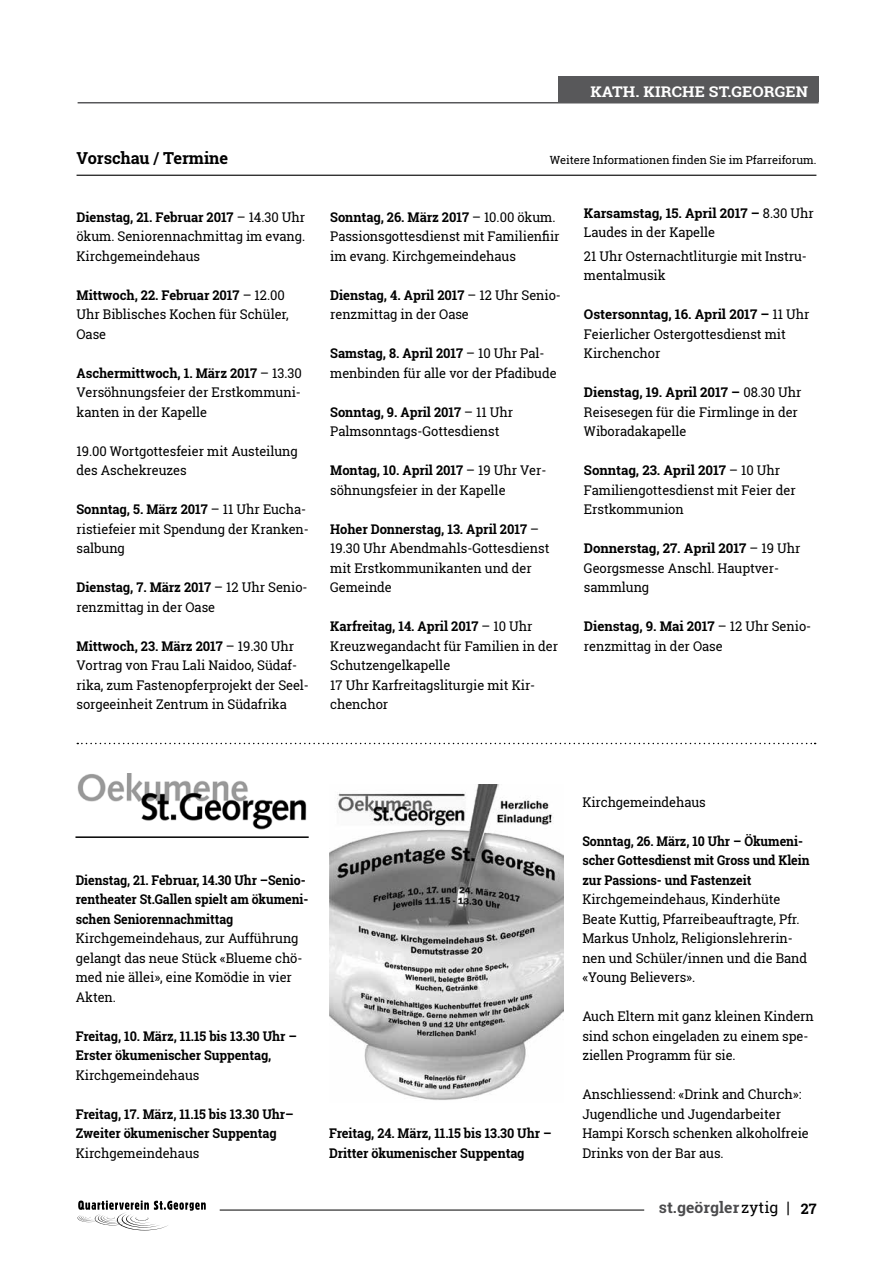
<style>
.page{position:relative;width:893px;height:1263px;background:#fff}
.page>*{position:absolute;margin:0;border:0;box-sizing:border-box;transform-origin:0 0}
.t1{font:700 16.5px "Roboto Slab";letter-spacing:-.005em;color:#000}
.t2{font:700 15.45px "Roboto Slab";letter-spacing:.005em;color:#4b4b4d}
.t3{font:700 14.7px "Roboto Slab";letter-spacing:.005em;color:#fff;scale:1.08 1}
.t4{font:13.35px/19.5px "Roboto Slab";letter-spacing:-.005em;color:#000}
.t5{font:700 13.35px/19.5px "Roboto Slab";letter-spacing:-.005em;color:#000;scale:.95 1}
.t6{font:700 13.35px/19.5px "Roboto Slab";letter-spacing:-.005em;color:#000;scale:.93 1}
.t7{font:11.25px "Roboto Slab";letter-spacing:-.005em;color:#000}
.s1{font-weight:700}
.s2{font-size:15.75px}
.s3{font-weight:400;color:#000}
.s4{font-weight:400;font-size:15.75px;color:#000}
.s5{font-size:14.4px;color:#000}
</style>
<div class="page">
<hr style="left:220px;top:1210px;width:424px;height:1px;background:#000">
<svg style="left:78px;top:1200px;width:128px;height:30px"></svg>
<img style="left:77px;top:773px;width:230px;height:56px">
<hr style="left:75px;top:836px;width:234px;height:2px;background:#000">
<img style="left:329px;top:784px;width:235px;height:316px">
<svg style="left:77px;top:743px;width:739px;height:1px"></svg>
<hr style="left:78px;top:102px;width:741px;height:1px;background:#58585a">
<div style="left:559px;top:76px;width:260px;height:26px;background:#58585a"></div>
<hr style="left:77px;top:175px;width:739px;height:1px;background:#000">
<p class="t1" style="left:77px;top:147px;width:153px">Vorschau / Termine</p>
<p class="t4" style="left:77px;top:207px;width:230px;text-align:justify"><span class="s1">Dienstag, 21. Februar 2017</span> – 14.30 Uhr ökum. Seniorennachmittag im evang.<br>Kirchgemeindehaus</p>
<p class="t4" style="left:77px;top:285px;width:214px"><span class="s1">Mittwoch, 22. Februar 2017</span> – 12.00<br>Uhr Biblisches Kochen für Schüler,<br>Oase</p>
<p class="t4" style="left:77px;top:363px;width:227px;text-align:justify"><span class="s1">Aschermittwoch, 1. März 2017</span> – 13.30<br>Versöhnungsfeier der Erstkommuni&shy;kanten in der Kapelle</p>
<p class="t4" style="left:77px;top:441px;width:223px">19.00 Wortgottesfeier mit Austeilung des Aschekreuzes</p>
<p class="t4" style="left:77px;top:499px;width:234px"><span class="s1">Sonntag, 5. März 2017</span> – 11 Uhr Eucha&shy;ristiefeier mit Spendung der Kranken&shy;salbung</p>
<p class="t4" style="left:77px;top:577px;width:233px"><span class="s1">Dienstag, 7. März 2017</span> – 12 Uhr Senio&shy;renzmittag in der Oase</p>
<p class="t4" style="left:77px;top:636px;width:234px"><span class="s1">Mittwoch, 23. März 2017</span> – 19.30 Uhr Vortrag von Frau Lali Naidoo, Südaf&shy;rika, zum Fastenopferprojekt der Seel&shy;sorgeeinheit Zentrum in Südafrika</p>
<p class="t3" style="left:590px;top:82px;width:203px">KATH. KIRCHE ST.GEORGEN</p>
<p class="t7" style="left:550px;top:152px;width:268px">Weitere Informationen finden Sie im Pfarreiforum.</p>
<p class="t4" style="left:330px;top:207px;width:231px"><span class="s1">Sonntag, 26. März 2017</span> – 10.00 ökum.<br>Passionsgottesdienst mit Familienfiir im evang. Kirchgemeindehaus</p>
<p class="t4" style="left:330px;top:285px;width:232px"><span class="s1">Dienstag, 4. April 2017</span> – 12 Uhr Senio&shy;renzmittag in der Oase</p>
<p class="t4" style="left:330px;top:343px;width:228px"><span class="s1">Samstag, 8. April 2017</span> – 10 Uhr Pal&shy;menbinden für alle vor der Pfadibude</p>
<p class="t4" style="left:330px;top:402px;width:184px"><span class="s1">Sonntag, 9. April 2017</span> – 11 Uhr<br>Palmsonntags-Gottesdienst</p>
<p class="t4" style="left:330px;top:460px;width:218px"><span class="s1">Montag, 10. April 2017</span> – 19 Uhr Ver&shy;söhnungsfeier in der Kapelle</p>
<p class="t4" style="left:330px;top:519px;width:221px"><span class="s1">Hoher Donnerstag, 13. April 2017</span> –<br>19.30 Uhr Abendmahls-Gottesdienst mit Erstkommunikanten und der<br>Gemeinde</p>
<p class="t4" style="left:330px;top:616px;width:229px"><span class="s1">Karfreitag, 14. April 2017</span> – 10 Uhr<br>Kreuzwegandacht für Familien in der<br>Schutzengelkapelle<br>17 Uhr Karfreitagsliturgie mit Kir&shy;chenchor</p>
<p class="t4" style="left:584px;top:203px;width:231px"><span class="s1">Karsamstag, 15. April 2017 –</span> 8.30 Uhr<br>Laudes in der Kapelle</p>
<p class="t4" style="left:584px;top:246px;width:224px">21 Uhr Osternachtliturgie mit Instru&shy;mentalmusik</p>
<p class="t4" style="left:584px;top:304px;width:227px"><span class="s1">Ostersonntag, 16. April 2017 –</span> 11 Uhr<br>Feierlicher Ostergottesdienst mit<br>Kirchenchor</p>
<p class="t4" style="left:584px;top:382px;width:219px"><span class="s1">Dienstag, 19. April 2017 –</span> 08.30 Uhr<br>Reisesegen für die Firmlinge in der<br>Wiboradakapelle</p>
<p class="t4" style="left:584px;top:460px;width:213px"><span class="s1">Sonntag, 23. April 2017</span> – 10 Uhr<br>Familiengottesdienst mit Feier der<br>Erstkommunion</p>
<p class="t4" style="left:584px;top:538px;width:218px"><span class="s1">Donnerstag, 27. April 2017</span> – 19 Uhr<br>Georgsmesse Anschl. Hauptver&shy;sammlung</p>
<p class="t4" style="left:584px;top:616px;width:229px"><span class="s1">Dienstag, 9. Mai 2017</span> – 12 Uhr Senio&shy;renzmittag in der Oase</p>
<p class="t6" style="left:76px;top:870px;width:252px">Dienstag, 21. Februar, 14.30 Uhr –Senio&shy;rentheater St.Gallen spielt am ökumeni&shy;schen Seniorennachmittag</p>
<p class="t4" style="left:76px;top:928px;width:228px">Kirchgemeindehaus, zur Aufführung gelangt das neue Stück «Blueme chö&shy;med nie ällei», eine Komödie in vier<br>Akten.</p>
<p class="t5" style="left:76px;top:1026px;width:234px">Freitag, 10. März, 11.15 bis 13.30 Uhr –<br>Erster ökumenischer Suppentag,</p>
<p class="t4" style="left:76px;top:1065px;width:125px">Kirchgemeindehaus</p>
<p class="t5" style="left:76px;top:1104px;width:231px">Freitag, 17. März, 11.15 bis 13.30 Uhr–<br>Zweiter ökumenischer Suppentag</p>
<p class="t4" style="left:76px;top:1143px;width:125px">Kirchgemeindehaus</p>
<p class="t5" style="left:329px;top:1123px;width:236px">Freitag, 24. März, 11.15 bis 13.30 Uhr –<br>Dritter ökumenischer Suppentag</p>
<p class="t4" style="left:582px;top:792px;width:125px">Kirchgemeindehaus</p>
<p class="t6" style="left:582px;top:831px;width:246px">Sonntag, 26. März, 10 Uhr – Ökumeni&shy;scher Gottesdienst mit Gross und Klein zur Passions- und Fastenzeit</p>
<p class="t4" style="left:582px;top:889px;width:226px">Kirchgemeindehaus, Kinderhüte Beate Kuttig, Pfarreibeauftragte, Pfr.<br>Markus Unholz, Religionslehrerin&shy;nen und Schüler/innen und die Band «Young Believers».</p>
<p class="t4" style="left:582px;top:1006px;width:233px">Auch Eltern mit ganz kleinen Kindern sind schon eingeladen zu einem spe&shy;ziellen Programm für sie.</p>
<p class="t4" style="left:582px;top:1084px;width:228px">Anschliessend: «Drink and Church»:<br>Jugendliche und Jugendarbeiter<br>Hampi Korsch schenken alkoholfreie<br>Drinks von der Bar aus.</p>
<p class="t2" style="left:659px;top:1197px;width:159px"><span class="s2">s</span>t.geörgler<span class="s3">zytig</span> <span class="s4">|</span> <span class="s5">27</span></p>
</div>
